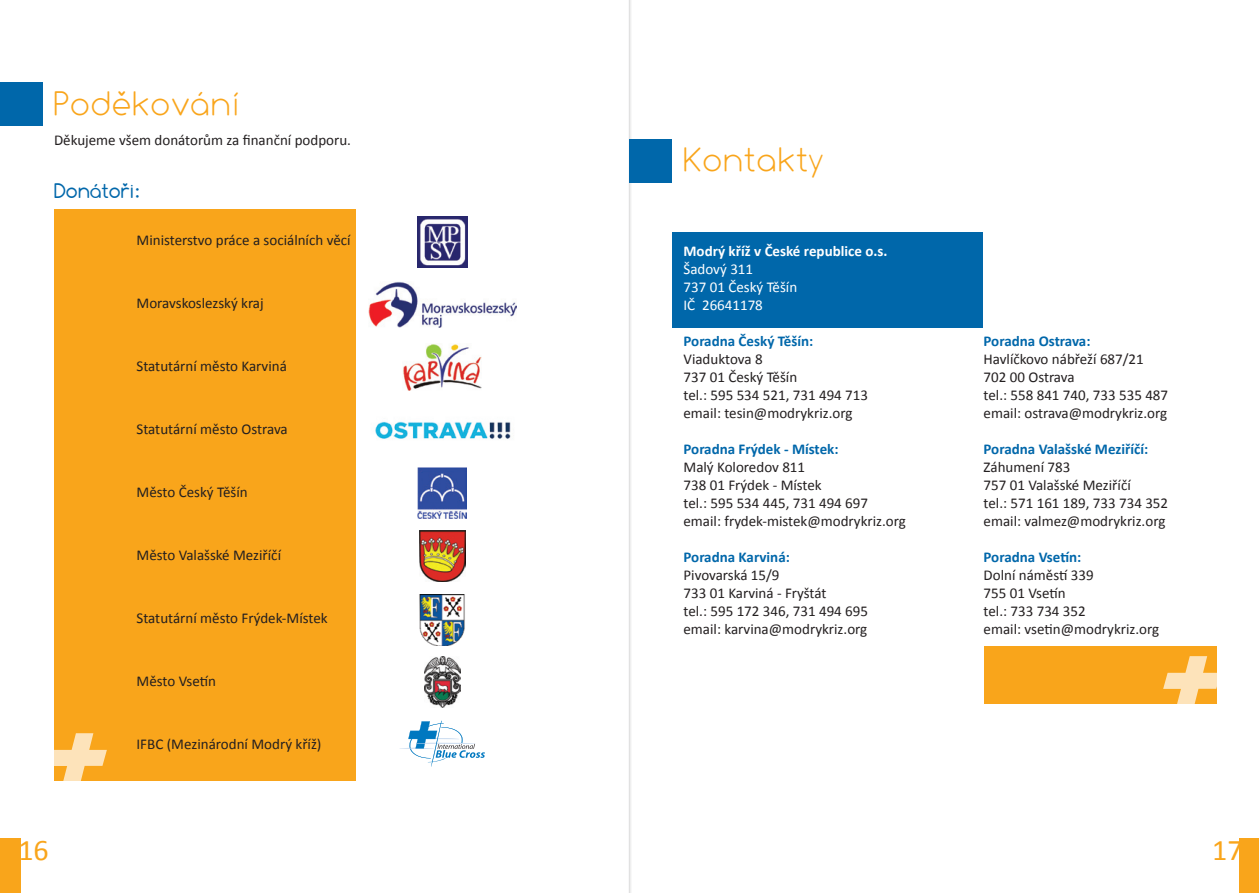
<style>
.page{position:relative;width:1259px;height:893px;background:#fff}
.page>*{position:absolute;margin:0;border:0;box-sizing:border-box;transform-origin:0 0}
.t1{font:100 36px "Comfortaa";color:#f9a51b}
.t2{font:30px "Calibri";color:#f9a51b}
.t3{font:21px "Comfortaa";color:#0067aa}
.t4{font:15px/18px "Calibri";color:#231f20}
.t5{font:700 15px "Calibri";color:#0067aa}
.t6{font:15px/18px "Calibri";color:#fff}
.t7{font:700 15px "Calibri";color:#fff}
</style>
<div class="page">
<div style="left:0;top:839px;width:21px;height:54px;background:#f9a51b"></div>
<hr style="left:627px;top:0;width:2px;height:893px;background:#fbfbfc">
<div style="left:1239px;top:839px;width:20px;height:54px;background:#f9a51b"></div>
<hr style="left:629px;top:0;width:2px;height:893px;background:#e8e8e8">
<div style="left:672px;top:232px;width:310px;height:95px;background:#0067aa"></div>
<div style="left:629px;top:139px;width:43px;height:44px;background:#0067aa"></div>
<div style="left:983px;top:647px;width:233px;height:57px;background:#f9a51b"></div>
<svg style="left:1163px;top:656px;width:54px;height:48px"></svg>
<div style="left:54px;top:209px;width:301px;height:571px;background:#f9a51b"></div>
<div style="left:0;top:82px;width:43px;height:44px;background:#0067aa"></div>
<img style="left:417px;top:216px;width:50px;height:51px">
<img style="left:403px;top:344px;width:79px;height:46px">
<img style="left:375px;top:421px;width:136px;height:18px">
<img style="left:417px;top:467px;width:50px;height:51px">
<img style="left:419px;top:531px;width:46px;height:51px">
<img style="left:419px;top:594px;width:46px;height:51px">
<img style="left:424px;top:656px;width:36px;height:51px">
<svg style="left:400px;top:721px;width:85px;height:46px"></svg>
<img style="left:368px;top:282px;width:148px;height:46px">
<svg style="left:54px;top:733px;width:53px;height:48px"></svg>
<h1 class="t1" style="left:54px;top:83px;width:189px">Poděkování</h1>
<p class="t4" style="left:54px;top:132px;width:298px">Děkujeme všem donátorům za finanční podporu.</p>
<h3 class="t3" style="left:54px;top:179px;width:88px">Donátoři:</h3>
<p class="t4" style="left:136px;top:231px;width:216px">Ministerstvo práce a sociálních věcí</p>
<p class="t4" style="left:136px;top:294px;width:129px">Moravskoslezský kraj</p>
<p class="t4" style="left:136px;top:357px;width:152px">Statutární město Karviná</p>
<p class="t4" style="left:136px;top:420px;width:153px">Statutární město Ostrava</p>
<p class="t4" style="left:136px;top:483px;width:113px">Město Český Těšín</p>
<p class="t4" style="left:136px;top:546px;width:146px">Město Valašské Meziříčí</p>
<p class="t4" style="left:136px;top:609px;width:193px">Statutární město Frýdek-Místek</p>
<p class="t4" style="left:136px;top:672px;width:81px">Město Vsetín</p>
<p class="t4" style="left:136px;top:735px;width:186px">IFBC (Mezinárodní Modrý kříž)</p>
<h1 class="t1" style="left:683px;top:140px;width:143px">Kontakty</h1>
<p class="t7" style="left:683px;top:242px;width:205px">Modrý kříž v České republice o.s.</p>
<p class="t6" style="left:683px;top:260px;width:115px">Šadový 311<br>737 01 Český Těšín<br>IČ 26641178</p>
<p class="t5" style="left:683px;top:332px;width:131px">Poradna Český Těšín:</p>
<p class="t4" style="left:683px;top:350px;width:186px">Viaduktova 8<br>737 01 Český Těšín<br>tel.: 595 534 521, 731 494 713 email: tesin@modrykriz.org</p>
<p class="t5" style="left:683px;top:440px;width:156px">Poradna Frýdek - Místek:</p>
<p class="t4" style="left:683px;top:458px;width:224px">Malý Koloredov 811<br>738 01 Frýdek - Místek<br>tel.: 595 534 445, 731 494 697 email: frydek-mistek@modrykriz.org</p>
<p class="t5" style="left:683px;top:548px;width:108px">Poradna Karviná:</p>
<p class="t4" style="left:683px;top:566px;width:186px">Pivovarská 15/9<br>733 01 Karviná - Fryštát<br>tel.: 595 172 346, 731 494 695 email: karvina@modrykriz.org</p>
<p class="t5" style="left:983px;top:332px;width:108px">Poradna Ostrava:</p>
<p class="t4" style="left:983px;top:350px;width:186px">Havlíčkovo nábřeží 687/21<br>702 00 Ostrava<br>tel.: 558 841 740, 733 535 487 email: ostrava@modrykriz.org</p>
<p class="t5" style="left:983px;top:440px;width:166px">Poradna Valašské Meziříčí:</p>
<p class="t4" style="left:983px;top:458px;width:186px">Záhumení 783<br>757 01 Valašské Meziříčí<br>tel.: 571 161 189, 733 734 352 email: valmez@modrykriz.org</p>
<p class="t5" style="left:983px;top:548px;width:99px">Poradna Vsetín:</p>
<p class="t4" style="left:983px;top:566px;width:177px">Dolní náměstí 339<br>755 01 Vsetín<br>tel.: 733 734 352<br>email: vsetin@modrykriz.org</p>
<h2 class="t2" style="left:18px;top:831px;width:32px">16</h2>
<h2 class="t2" style="left:1212px;top:831px;width:32px">17</h2>
</div>
